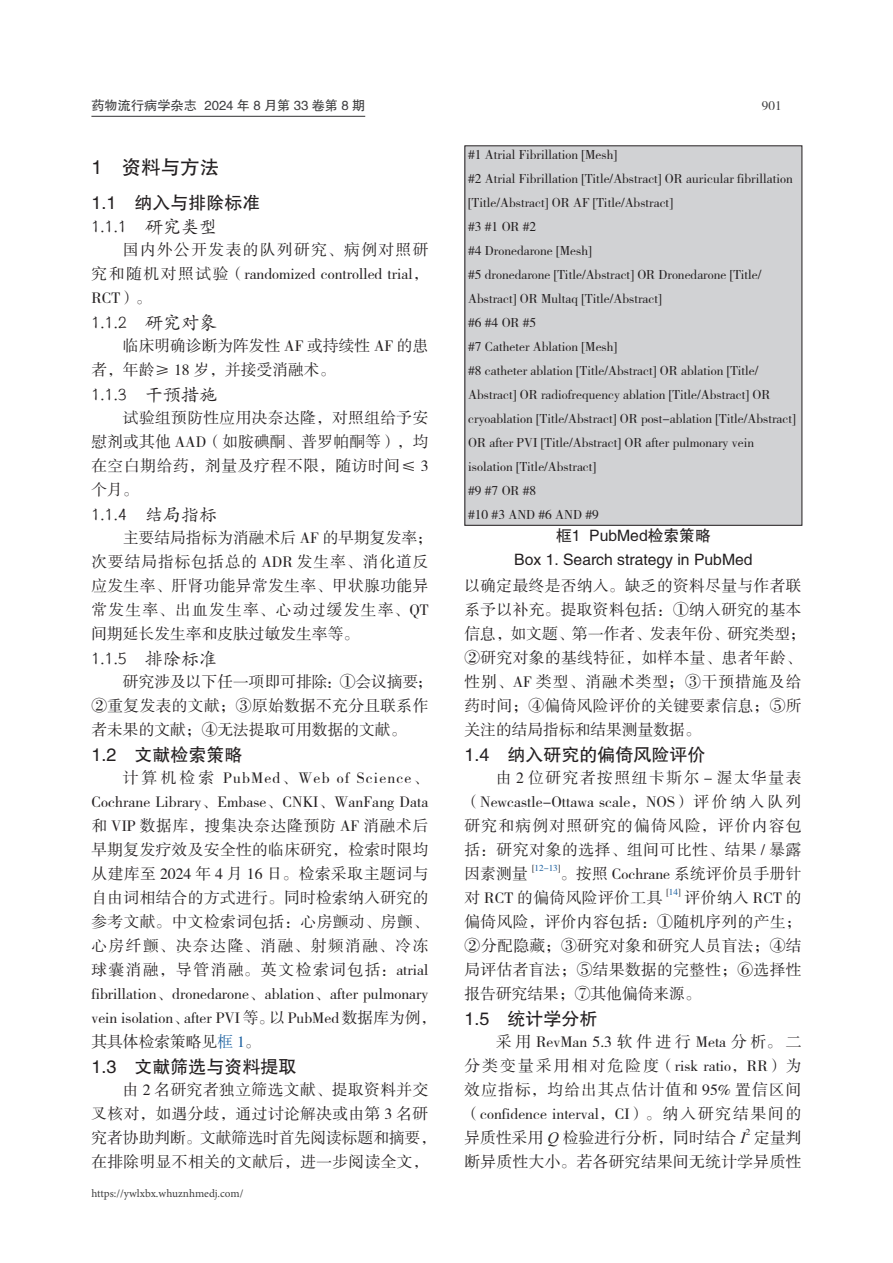
<style>
.page{position:relative;width:893px;height:1263px;background:#fff}
.page>*{position:absolute;margin:0;border:0;box-sizing:border-box;transform-origin:0 0}
._12_正文一级标题{font:19.5px "FZHTK GBK1 0";color:#231f20}
._13_正文二级标题{font:18px "FZHTK GBK1 0";color:#231f20}
._13_1_三级标题{font:18px "FZKTK GBK1 0";color:#231f20}
._11_正文{font:15.75px/24px "FZSSK GBK1 0";letter-spacing:.02em;color:#231f20;text-align:justify}
._11_正文-2{font:15.75px/24px "FZSSK GBK1 0";color:#231f20}
._15_图表名{font:15.75px "FZHTK GBK1 0";color:#231f20}
._15_1_图表内容{font:13.5px/24px "FZSSK GBK1 0";color:#231f20}
.t1{font:13.2px "FZHTK GBK1 0";color:#3e3e3f}
.t2{font:13.2px "FZSSK GBK1 0";color:#3e3e3f}
.t3{font:11.25px "Minion Pro";color:#3e3e3f}
._11_正文-3{font:9.15px "FZSSK GBK1 0";color:#175d9e}
._11_正文-4{font:9.15px "FZSSK GBK1 0";color:#231f20}
.s1{color:#175d9e}
.s2{color:#231f20}
.s3{font-family:"Times New Roman";font-style:italic}
</style>
<div class="page">
<hr style="left:91px;top:116px;width:274px;height:1px;background:#3e3e3f">
<div style="left:465px;top:146px;width:337px;height:379px;background:#d1d2d4"></div>
<p class="t1" style="left:91px;top:98px;width:275px">药物流行病学杂志 2024 年 8 月第 33 卷第 8 期</p>
<p class="t2" style="left:762px;top:98px;width:21px">901</p>
<p class="_12_正文一级标题" style="left:91px;top:157px;width:129px">1 资料与方法</p>
<p class="_13_正文二级标题" style="left:91px;top:193px;width:170px">1.1 纳入与排除标准</p>
<p class="_13_1_三级标题" style="left:91px;top:217px;width:127px">1.1.1 研究类型</p>
<p class="_11_正文" style="left:91px;top:238px;width:339px;text-indent:32px">国内外公开发表的队列研究、病例对照研究和随机对照试验（randomized controlled trial，RCT）。</p>
<p class="_13_1_三级标题" style="left:91px;top:313px;width:127px">1.1.2 研究对象</p>
<p class="_11_正文-2" style="left:91px;top:334px;width:339px;text-indent:32px">临床明确诊断为阵发性 AF 或持续性 AF 的患者，年龄≥ 18 岁，并接受消融术。</p>
<p class="_13_1_三级标题" style="left:91px;top:385px;width:127px">1.1.3 干预措施</p>
<p class="_11_正文" style="left:91px;top:406px;width:339px;text-indent:32px">试验组预防性应用决奈达隆，对照组给予安慰剂或其他 AAD（如胺碘酮、普罗帕酮等），均在空白期给药，剂量及疗程不限，随访时间≤ 3个月。</p>
<p class="_13_1_三级标题" style="left:91px;top:505px;width:127px">1.1.4 结局指标</p>
<p class="_11_正文" style="left:91px;top:526px;width:342px;text-align:left;text-indent:32px">主要结局指标为消融术后 AF 的早期复发率；次要结局指标包括总的 ADR 发生率、消化道反应发生率、肝肾功能异常发生率、甲状腺功能异常发生率、出血发生率、心动过缓发生率、QT间期延长发生率和皮肤过敏发生率等。</p>
<p class="_13_1_三级标题" style="left:91px;top:649px;width:127px">1.1.5 排除标准</p>
<p class="_11_正文-2" style="left:91px;top:670px;width:342px;text-indent:32px">研究涉及以下任一项即可排除：①会议摘要；<br>②重复发表的文献；③原始数据不充分且联系作者未果的文献；④无法提取可用数据的文献。</p>
<p class="_13_正文二级标题" style="left:91px;top:745px;width:152px">1.2 文献检索策略</p>
<p class="_11_正文" style="left:91px;top:766px;width:346px;text-align:left;text-indent:32px">计算机检索 PubMed、Web of Science、<br>Cochrane Library、Embase、CNKI、WanFang Data和 VIP 数据库，搜集决奈达隆预防 AF 消融术后早期复发疗效及安全性的临床研究，检索时限均从建库至 2024 年 4 月 16 日。检索采取主题词与自由词相结合的方式进行。同时检索纳入研究的参考文献。中文检索词包括：心房颤动、房颤、心房纤颤、决奈达隆、消融、射频消融、冷冻球囊消融，导管消融。英文检索词包括：atrial fibrillation、dronedarone、ablation、after pulmonary vein isolation、after PVI 等。以 PubMed 数据库为例，其具体检索策略见<span class="s1">框 1</span>。</p>
<p class="_13_正文二级标题" style="left:91px;top:1057px;width:206px">1.3 文献筛选与资料提取</p>
<p class="_11_正文" style="left:91px;top:1078px;width:346px;text-align:left;text-indent:32px">由 2 名研究者独立筛选文献、提取资料并交叉核对，如遇分歧，通过讨论解决或由第 3 名研究者协助判断。文献筛选时首先阅读标题和摘要，在排除明显不相关的文献后，进一步阅读全文，</p>
<p class="t3" style="left:91px;top:1185px;width:154px">https://ywlxbx.whuznhmedj.com/</p>
<p class="_15_1_图表内容" style="left:468px;top:143px;width:150px">#1 Atrial Fibrillation [Mesh]</p>
<p class="_15_1_图表内容" style="left:468px;top:167px;width:326px">#2 Atrial Fibrillation [Title/Abstract] OR auricular fibrillation [Title/Abstract] OR AF [Title/Abstract]</p>
<p class="_15_1_图表内容" style="left:468px;top:215px;width:70px">#3 #1 OR #2</p>
<p class="_15_1_图表内容" style="left:468px;top:239px;width:125px">#4 Dronedarone [Mesh]</p>
<p class="_15_1_图表内容" style="left:468px;top:263px;width:295px">#5 dronedarone [Title/Abstract] OR Dronedarone [Title/<br>Abstract] OR Multaq [Title/Abstract]</p>
<p class="_15_1_图表内容" style="left:468px;top:311px;width:70px">#6 #4 OR #5</p>
<p class="_15_1_图表内容" style="left:468px;top:335px;width:150px">#7 Catheter Ablation [Mesh]</p>
<p class="_15_1_图表内容" style="left:468px;top:359px;width:329px">#8 catheter ablation [Title/Abstract] OR ablation [Title/ Abstract] OR radiofrequency ablation [Title/Abstract] OR cryoablation [Title/Abstract] OR post-ablation [Title/Abstract] OR after PVI [Title/Abstract] OR after pulmonary vein isolation [Title/Abstract]</p>
<p class="_15_1_图表内容" style="left:468px;top:479px;width:70px">#9 #7 OR #8</p>
<p class="_15_1_图表内容" style="left:468px;top:503px;width:132px">#10 #3 AND #6 AND #9</p>
<p class="_15_图表名" style="left:556px;top:527px;width:156px">框1 PubMed检索策略</p>
<p class="_15_图表名" style="left:514px;top:551px;width:240px">Box 1. Search strategy in PubMed</p>
<p class="_11_正文" style="left:464px;top:574px;width:342px;text-align:left">以确定最终是否纳入。缺乏的资料尽量与作者联系予以补充。提取资料包括：①纳入研究的基本信息，如文题、第一作者、发表年份、研究类型；<br>②研究对象的基线特征，如样本量、患者年龄、性别、AF 类型、消融术类型；③干预措施及给药时间；④偏倚风险评价的关键要素信息；⑤所关注的结局指标和结果测量数据。</p>
<p class="_13_正文二级标题" style="left:464px;top:745px;width:242px">1.4 纳入研究的偏倚风险评价</p>
<p class="_11_正文" style="left:464px;top:766px;width:339px;text-indent:32px">由 2 位研究者按照纽卡斯尔 - 渥太华量表（Newcastle-Ottawa scale，NOS）评价纳入队列研究和病例对照研究的偏倚风险，评价内容包括：研究对象的选择、组间可比性、结果 / 暴露因素测量</p>
<p class="_11_正文-3" style="left:532px;top:863px;width:30px"><span class="s2">[</span>12-13<span class="s2">]</span></p>
<p class="_11_正文" style="left:464px;top:862px;width:339px;text-indent:96px">。按照 Cochrane 系统评价员手册针对 RCT 的偏倚风险评价工具</p>
<p class="_11_正文-4" style="left:666px;top:887px;width:16px">[<span class="s1">14</span>]</p>
<p class="_11_正文" style="left:464px;top:886px;width:339px;text-indent:220px">评价纳入 RCT 的偏倚风险，评价内容包括：①随机序列的产生；②分配隐藏；③研究对象和研究人员盲法；④结局评估者盲法；⑤结果数据的完整性；⑥选择性报告研究结果；⑦其他偏倚来源。</p>
<p class="_13_正文二级标题" style="left:464px;top:1009px;width:134px">1.5 统计学分析</p>
<p class="_11_正文" style="left:464px;top:1030px;width:339px;text-indent:32px">采用 RevMan 5.3 软件进行 Meta 分析。二分类变量采用相对危险度（risk ratio，RR）为效应指标，均给出其点估计值和 95% 置信区间（confidence interval，CI）。纳入研究结果间的异质性采用 <span class="s3">Q</span> 检验进行分析，同时结合 <span class="s3">I</span></p>
<p class="_11_正文-4" style="left:746px;top:1127px;width:6px">2</p>
<p class="_11_正文" style="left:464px;top:1126px;width:339px;text-align:right">定量判<br>断异质性大小。若各研究结果间无统计学异质性</p>
</div>
